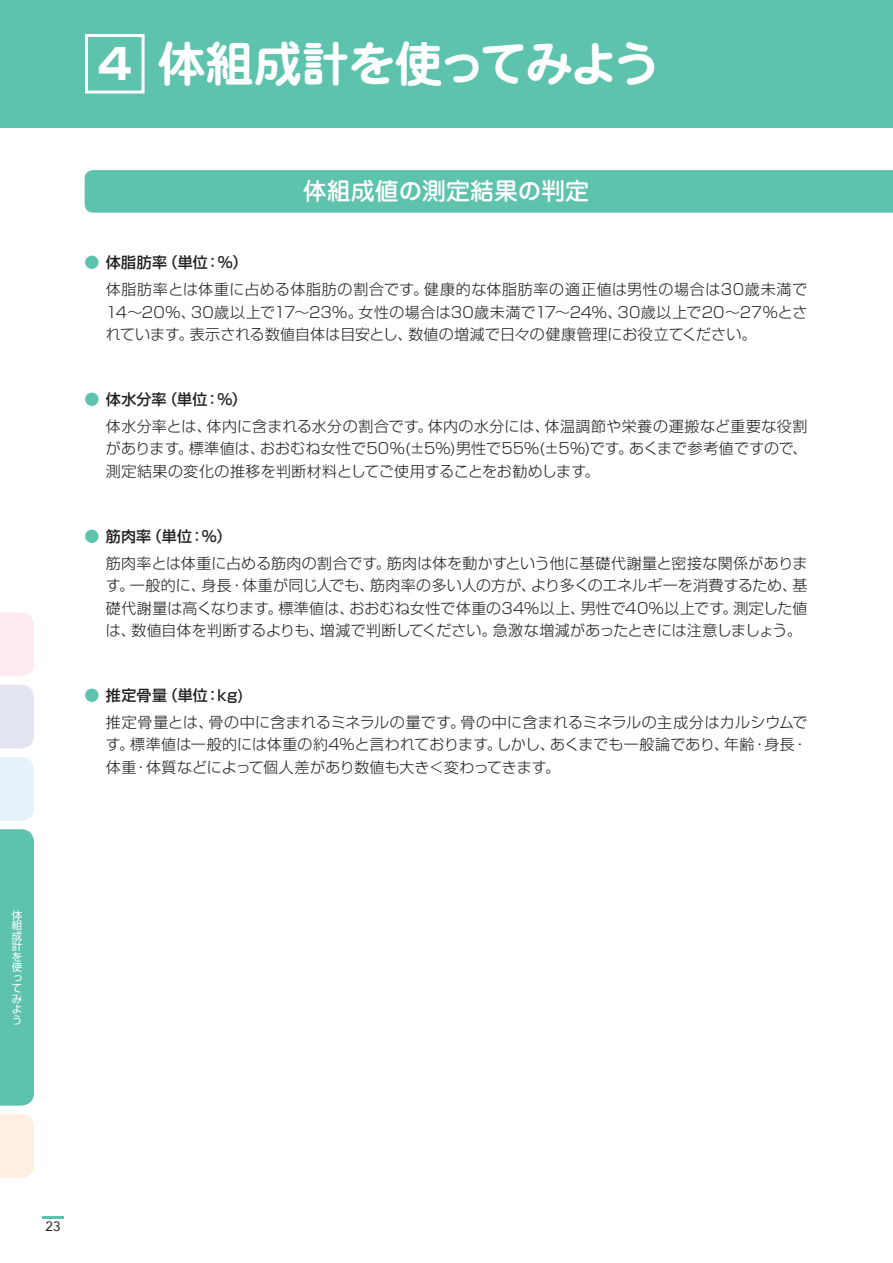
<style>
.page{position:relative;width:893px;height:1263px;background:#fff}
.page>*{position:absolute;margin:0;border:0;box-sizing:border-box;transform-origin:0 0}
.t1{font:700 48px "Jun 501 Pro";letter-spacing:-.03em;color:#fff}
.t2{font:500 24px "Jun 34 Pro";color:#fff}
.t3{font:300 15px/22.5px "Shin Go Pro";letter-spacing:.005em;color:#231f20;text-align:justify}
.t4{font:500 15px "Shin Go Pro";letter-spacing:.015em;color:#231f20}
.t5{font:13.5px "Avenir";color:#231f20}
.t6{font:10.5px/10.5px "Shin Go Pro";color:#fff;text-align:justify}
.s1{font-family:"Shin Go Pro";font-size:42px}
.s2{color:#5dc3ad}
</style>
<div class="page">
<div style="left:0;top:0;width:893px;height:128px;background:#5dc3ad"></div>
<div style="left:85px;top:34px;width:60px;height:60px;border:3px solid #fff"></div>
<hr style="left:43px;top:1216px;width:21px;height:2px;background:#5dc3ad">
<div style="left:0;top:612px;width:34px;height:64px;background:#fdebef"></div>
<div style="left:0;top:685px;width:34px;height:63px;background:#e3e5f3"></div>
<div style="left:0;top:757px;width:34px;height:64px;background:#e5f2fa"></div>
<div style="left:0;top:829px;width:34px;height:277px;background:#5dc3ad"></div>
<div style="left:0;top:1114px;width:34px;height:64px;background:#fef0e1"></div>
<div style="left:85px;top:170px;width:808px;height:43px;background:#5dc3ad"></div>
<p class="t6" style="left:12px;top:908px;width:12px">体組成計を使ってみよう</p>
<h1 class="t1" style="left:98px;top:26px;width:564px"><span class="s1">4</span> 体組成計を使ってみよう</h1>
<p class="t2" style="left:303px;top:172px;width:288px">体組成値の測定結果の判定</p>
<p class="t4" style="left:85px;top:250px;width:164px"><span class="s2">●</span> 体脂肪率（単位：％）</p>
<p class="t3" style="left:106px;top:276px;width:703px">体脂肪率とは体重に占める体脂肪の割合です。健康的な体脂肪率の適正値は男性の場合は30歳未満で14〜20%、30歳以上で17〜23%。女性の場合は30歳未満で17〜24%、30歳以上で20〜27%とされています。表示される数値自体は目安とし、数値の増減で日々の健康管理にお役立てください。</p>
<p class="t4" style="left:85px;top:387px;width:164px"><span class="s2">●</span> 体水分率（単位：％）</p>
<p class="t3" style="left:106px;top:413px;width:703px">体水分率とは、体内に含まれる水分の割合です。体内の水分には、体温調節や栄養の運搬など重要な役割があります。標準値は、おおむね女性で50%(±5%)男性で55%(±5%)です。あくまで参考値ですので、測定結果の変化の推移を判断材料としてご使用することをお勧めします。</p>
<p class="t4" style="left:85px;top:524px;width:148px"><span class="s2">●</span> 筋肉率（単位：％）</p>
<p class="t3" style="left:106px;top:550px;width:703px">筋肉率とは体重に占める筋肉の割合です。筋肉は体を動かすという他に基礎代謝量と密接な関係があります。一般的に、身長・体重が同じ人でも、筋肉率の多い人の方が、より多くのエネルギ一を消費するため、基礎代謝量は高くなります。標準値は、おおむね女性で体重の34%以上、男性で40%以上です。測定した値は、数値自体を判断するよりも、増減で判断してください。急激な増減があったときには注意しましょう。</p>
<p class="t4" style="left:85px;top:683px;width:161px"><span class="s2">●</span> 推定骨量（単位：kg)</p>
<p class="t3" style="left:106px;top:709px;width:703px">推定骨量とは、骨の中に含まれるミネラルの量です。骨の中に含まれるミネラルの主成分はカルシウムです。標準値は一般的には体重の約4%と言われております。しかし、あくまでも一般論であり、年齢・身長・体重・体質などによって個人差があり数値も大き＜変わってきます。</p>
<p class="t5" style="left:46px;top:1216px;width:17px">23</p>
</div>
